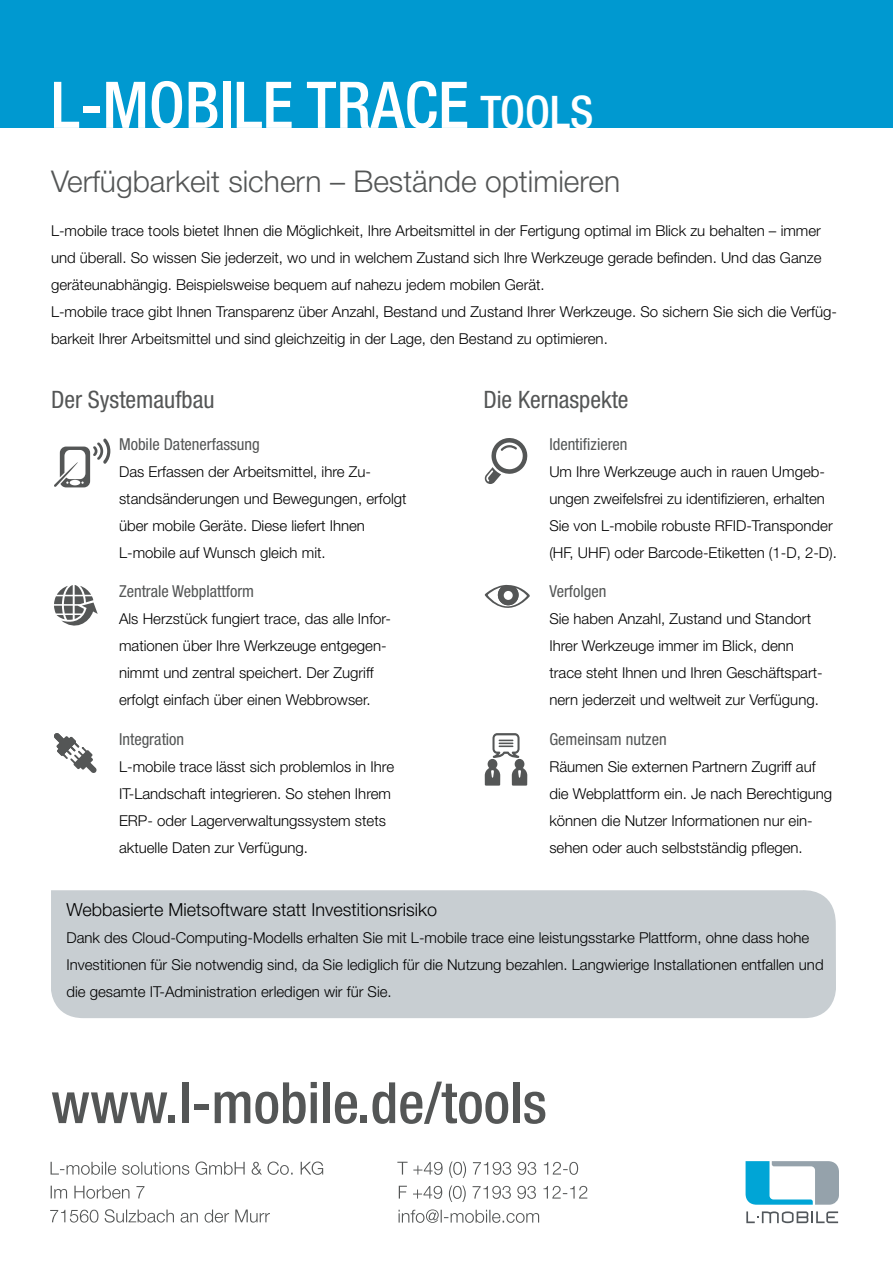
<style>
.page{position:relative;width:893px;height:1263px;background:#fff}
.page>*{position:absolute;margin:0;border:0;box-sizing:border-box;transform-origin:0 0}
.t1{font:500 condensed 64.5px "Helvetica Neue LT Pro";color:#fff}
.t2{font:500 condensed 57px "Helvetica Neue LT Pro";color:#545656}
.t3{font:300 30px "Helvetica Neue LT Pro";color:#545656}
.t4{font:condensed 24px "Helvetica Neue LT Pro";color:#545656}
.t5{font:300 18px "Helvetica Neue LT Pro";color:#000}
.t6{font:condensed 16.5px "Helvetica Neue LT Pro";color:#545656}
.t7{font:300 15px/27px "Helvetica Neue LT Pro";color:#000}
.s1{font-size:45px}
</style>
<div class="page">
<div style="left:0;top:0;width:893px;height:128px;background:#0099d0"></div>
<svg style="left:746px;top:1161px;width:93px;height:44px"></svg>
<svg style="left:746px;top:1211px;width:92px;height:12px"></svg>
<svg style="left:399px;top:1209px;width:140px;height:14px"></svg>
<svg style="left:399px;top:1185px;width:188px;height:17px"></svg>
<svg style="left:397px;top:1161px;width:181px;height:17px"></svg>
<svg style="left:50px;top:1209px;width:220px;height:13px"></svg>
<svg style="left:51px;top:1186px;width:93px;height:13px"></svg>
<svg style="left:51px;top:1161px;width:272px;height:14px"></svg>
<svg style="left:484px;top:438px;width:44px;height:46px"></svg>
<svg style="left:54px;top:438px;width:56px;height:49px"></svg>
<svg style="left:54px;top:733px;width:43px;height:40px"></svg>
<svg style="left:485px;top:733px;width:42px;height:53px"></svg>
<svg style="left:485px;top:584px;width:45px;height:24px"></svg>
<div style="left:504px;top:591px;width:9px;height:9px;background:#fff;border-radius:50%"></div>
<svg style="left:54px;top:585px;width:44px;height:41px"></svg>
<div style="left:51px;top:890px;width:785px;height:128px;background:#c8ced2"></div>
<h1 class="t1" style="left:51px;top:82px;width:544px">L-MOBILE TRACE <span class="s1">TOOLS</span></h1>
<h3 class="t3" style="left:51px;top:170px;width:571px">Verfügbarkeit sichern – Bestände optimieren</h3>
<p class="t7" style="left:51px;top:219px;width:788px">L-mobile trace tools bietet Ihnen die Möglichkeit, Ihre Arbeitsmittel in der Fertigung optimal im Blick zu behalten – immer und überall. So wissen Sie jederzeit, wo und in welchem Zustand sich Ihre Werkzeuge gerade befinden. Und das Ganze geräteunabhängig. Beispielsweise bequem auf nahezu jedem mobilen Gerät.<br>L-mobile trace gibt Ihnen Transparenz über Anzahl, Bestand und Zustand Ihrer Werkzeuge. So sichern Sie sich die Verfüg&shy;barkeit Ihrer Arbeitsmittel und sind gleichzeitig in der Lage, den Bestand zu optimieren.</p>
<h3 class="t4" style="left:51px;top:391px;width:165px">Der Systemaufbau</h3>
<p class="t6" style="left:119px;top:438px;width:142px">Mobile Datenerfassung</p>
<p class="t7" style="left:119px;top:460px;width:289px">Das Erfassen der Arbeitsmittel, ihre Zu&shy;standsänderungen und Bewegungen, erfolgt über mobile Geräte. Diese liefert Ihnen L-mobile auf Wunsch gleich mit.</p>
<p class="t6" style="left:119px;top:585px;width:137px">Zentrale Webplattform</p>
<p class="t7" style="left:119px;top:606px;width:273px">Als Herzstück fungiert trace, das alle Infor&shy;mationen über Ihre Werkzeuge entgegen&shy;nimmt und zentral speichert. Der Zugriff erfolgt einfach über einen Webbrowser.</p>
<p class="t6" style="left:119px;top:733px;width:67px">Integration</p>
<p class="t7" style="left:119px;top:755px;width:277px">L-mobile trace lässt sich problemlos in Ihre IT-Landschaft integrieren. So stehen Ihrem ERP- oder Lagerverwaltungssystem stets aktuelle Daten zur Verfügung.</p>
<h3 class="t4" style="left:483px;top:391px;width:147px">Die Kernaspekte</h3>
<p class="t6" style="left:549px;top:438px;width:80px">Identifizieren</p>
<p class="t7" style="left:549px;top:460px;width:289px">Um Ihre Werkzeuge auch in rauen Umgeb&shy;ungen zweifelsfrei zu identifizieren, erhalten Sie von L-mobile robuste RFID-Transponder (HF, UHF) oder Barcode-Etiketten (1-D, 2-D).</p>
<p class="t6" style="left:549px;top:585px;width:59px">Verfolgen</p>
<p class="t7" style="left:549px;top:606px;width:275px">Sie haben Anzahl, Zustand und Standort Ihrer Werkzeuge immer im Blick, denn trace steht Ihnen und Ihren Geschäftspart&shy;nern jederzeit und weltweit zur Verfügung.</p>
<p class="t6" style="left:549px;top:733px;width:119px">Gemeinsam nutzen</p>
<p class="t7" style="left:549px;top:755px;width:284px">Räumen Sie externen Partnern Zugriff auf die Webplattform ein. Je nach Berechtigung können die Nutzer Informationen nur ein&shy;sehen oder auch selbstständig pflegen.</p>
<p class="t5" style="left:66px;top:903px;width:372px">Webbasierte Mietsoftware statt Investitionsrisiko</p>
<p class="t7" style="left:66px;top:926px;width:759px">Dank des Cloud-Computing-Modells erhalten Sie mit L-mobile trace eine leistungsstarke Plattform, ohne dass hohe<br>Investitionen für Sie notwendig sind, da Sie lediglich für die Nutzung bezahlen. Langwierige Installationen entfallen und die gesamte IT-Administration erledigen wir für Sie.</p>
<h2 class="t2" style="left:51px;top:1082px;width:497px">www.l-mobile.de/tools</h2>
</div>
